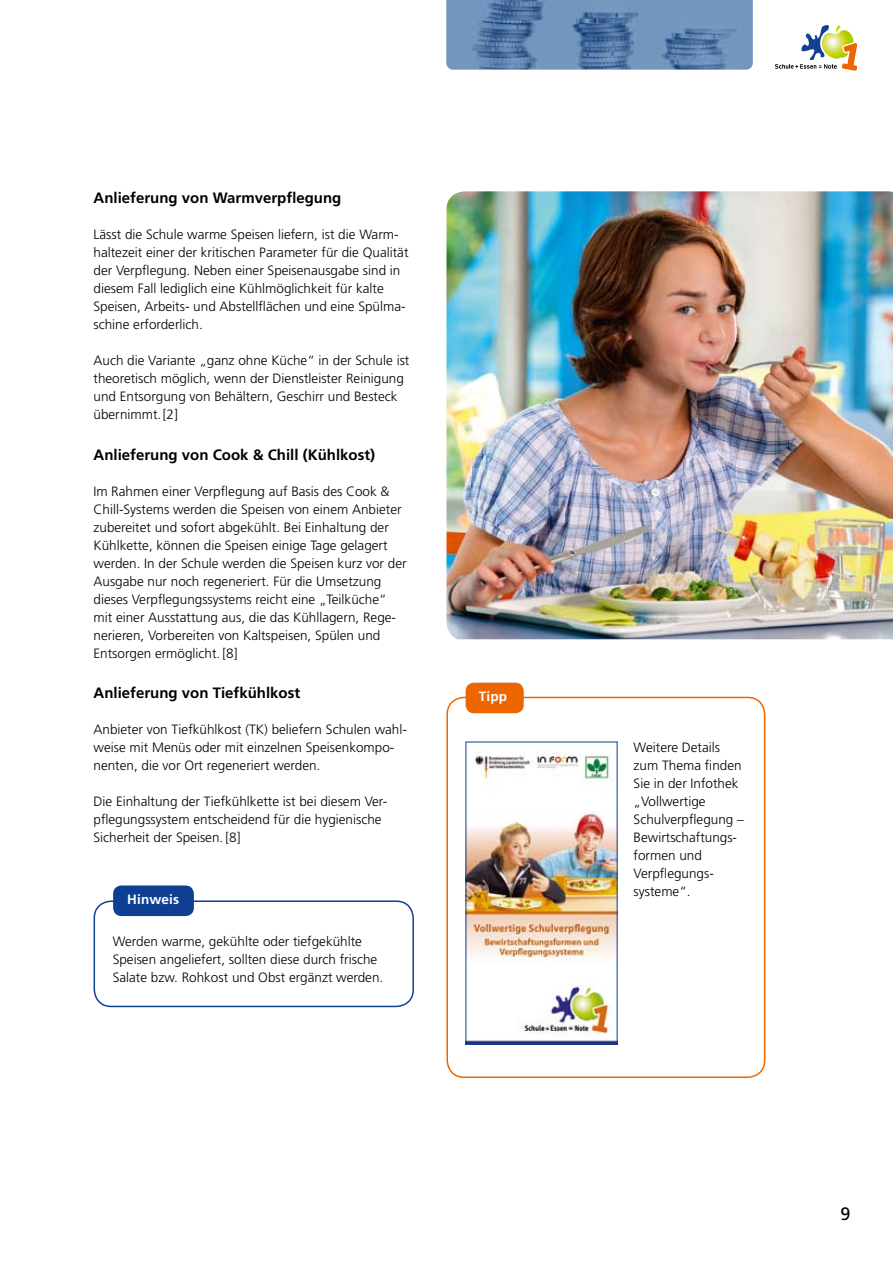
<style>
.page{position:relative;width:893px;height:1263px;background:#fff}
.page>*{position:absolute;margin:0;border:0;box-sizing:border-box;transform-origin:0 0}
.t1{font:18px "Frutiger";color:#000}
.t2{font:700 15px "Frutiger";color:#000}
.t3{font:300 13.5px/18px "Frutiger";color:#000}
.t4{font:700 13.5px "Frutiger";letter-spacing:.01em;color:#fff}
</style>
<div class="page">
<svg style="left:775px;top:25px;width:83px;height:46px"></svg>
<img style="left:446px;top:0;width:307px;height:69px">
<div style="left:94px;top:900px;width:320px;height:107px;border:2px solid #0f3f93;border-radius:17px"></div>
<div style="left:113px;top:885px;width:81px;height:31px;background:#0f3f93;border-radius:9px"></div>
<img style="left:446px;top:191px;width:447px;height:448px">
<div style="left:446px;top:697px;width:319px;height:381px;border:2px solid #ec6600;border-radius:17px"></div>
<div style="left:466px;top:683px;width:58px;height:30px;background:#ec6600;border-radius:9px"></div>
<img style="left:468px;top:750px;width:147px;height:293px">
<div style="left:466px;top:742px;width:151px;height:303px;border:1px solid #0f3f93"></div>
<p class="t2" style="left:94px;top:189px;width:249px">Anlieferung von Warmverpflegung</p>
<p class="t3" style="left:94px;top:225px;width:316px">Lässt die Schule warme Speisen liefern, ist die Warm&shy;haltezeit einer der kritischen Parameter für die Qualität der Verpflegung. Neben einer Speisenausgabe sind in diesem Fall lediglich eine Kühlmöglichkeit für kalte Speisen, Arbeits- und Abstellflächen und eine Spülma&shy;schine erforderlich.</p>
<p class="t3" style="left:94px;top:351px;width:317px">Auch die Variante „ganz ohne Küche“ in der Schule ist theoretisch möglich, wenn der Dienstleister Reinigung und Entsorgung von Behältern, Geschirr und Besteck übernimmt. [2]</p>
<p class="t2" style="left:94px;top:445px;width:283px">Anlieferung von Cook &amp; Chill (Kühlkost)</p>
<p class="t3" style="left:94px;top:482px;width:315px">Im Rahmen einer Verpflegung auf Basis des Cook &amp; Chill-Systems werden die Speisen von einem Anbieter zubereitet und sofort abgekühlt. Bei Einhaltung der Kühlkette, können die Speisen einige Tage gelagert werden. In der Schule werden die Speisen kurz vor der Ausgabe nur noch regeneriert. Für die Umsetzung dieses Verpflegungssystems reicht eine „Teilküche“ mit einer Ausstattung aus, die das Kühllagern, Rege&shy;nerieren, Vorbereiten von Kaltspeisen, Spülen und Entsorgen ermöglicht. [8]</p>
<p class="t2" style="left:94px;top:684px;width:208px">Anlieferung von Tiefkühlkost</p>
<p class="t3" style="left:94px;top:720px;width:315px">Anbieter von Tiefkühlkost (TK) beliefern Schulen wahl&shy;weise mit Menüs oder mit einzelnen Speisenkompo&shy;nenten, die vor Ort regeneriert werden.</p>
<p class="t3" style="left:94px;top:792px;width:295px">Die Einhaltung der Tiefkühlkette ist bei diesem Ver&shy;pflegungssystem entscheidend für die hygienische<br>Sicherheit der Speisen. [8]</p>
<p class="t4" style="left:127px;top:892px;width:53px">Hinweis</p>
<p class="t3" style="left:113px;top:932px;width:272px">Werden warme, gekühlte oder tiefgekühlte<br>Speisen angeliefert, sollten diese durch frische<br>Salate bzw. Rohkost und Obst ergänzt werden.</p>
<p class="t4" style="left:479px;top:689px;width:30px">Tipp</p>
<p class="t3" style="left:634px;top:739px;width:112px">Weitere Details zum Thema finden<br>Sie in der Infothek „Vollwertige<br>Schulverpflegung –<br>Bewirtschaftungs&shy;formen und<br>Verpflegungs&shy;systeme“.</p>
<h1 class="t1" style="left:840px;top:1203px;width:12px">9</h1>
</div>
